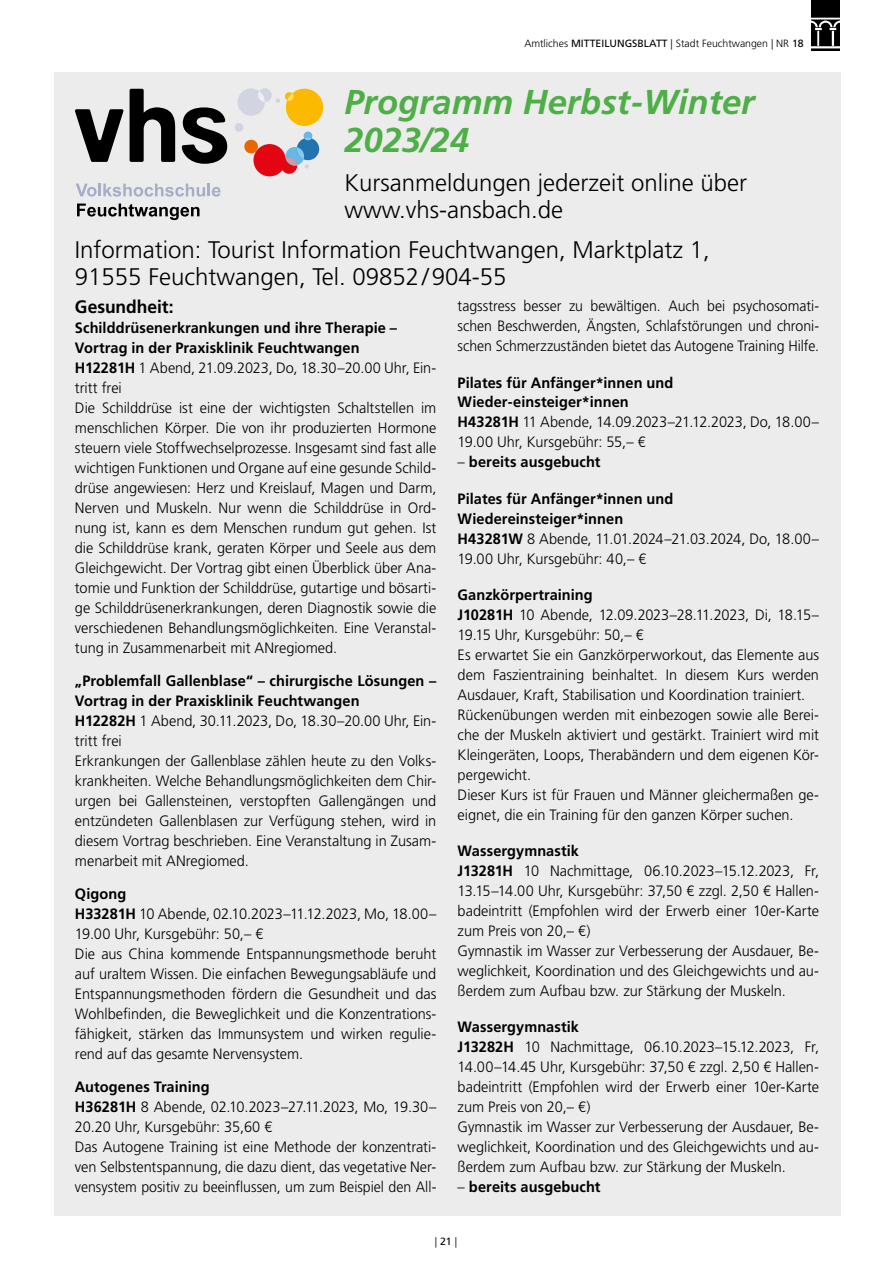
<style>
.page{position:relative;width:893px;height:1263px;background:#fff}
.page>*{position:absolute;margin:0;border:0;box-sizing:border-box;transform-origin:0 0}
.t1{font:italic 700 34.5px/37.5px "Frutiger";color:#4daf46}
.t2{font:300 24px/27px "Frutiger";color:#000}
.t3{font:700 18px "Frutiger";color:#000}
.t4{font:300 15px/20px "Frutiger";color:#000}
.t5{font:300 15px/20px "Frutiger";color:#000;text-align:justify;scale:.94 1}
.t6{font:700 15px "Frutiger";letter-spacing:.005em;color:#000}
.t7{font:300 10.5px "Frutiger";color:#000}
.s1{font-weight:400}
.s2{font-weight:700}
.s3{font-weight:300}
</style>
<div class="page">
<img style="left:812px;top:0;width:28px;height:51px">
<div style="left:54px;top:72px;width:786px;height:1144px;background:#ececec"></div>
<svg style="left:75px;top:109px;width:49px;height:53px"></svg>
<svg style="left:130px;top:89px;width:45px;height:73px"></svg>
<svg style="left:182px;top:107px;width:45px;height:57px"></svg>
<div style="left:297px;top:138px;width:22px;height:22px;background:#2174b0;border-radius:50%"></div>
<div style="left:304px;top:132px;width:8px;height:8px;background:#65b8e8;border-radius:50%"></div>
<svg style="left:244px;top:138px;width:67px;height:38px"></svg>
<svg style="left:235px;top:88px;width:88px;height:44px"></svg>
<svg style="left:76px;top:184px;width:145px;height:13px"></svg>
<svg style="left:77px;top:204px;width:122px;height:16px"></svg>
<p class="t7" style="left:524px;top:37px;width:281px">Amtliches <span class="s1">MITTEILUNGSBLATT</span> | Stadt Feuchtwangen | NR <span class="s1">18</span></p>
<h1 class="t1" style="left:344px;top:84px;width:412px">Programm Herbst-Winter<br>2023/24</h1>
<h2 class="t2" style="left:344px;top:170px;width:404px">Kursanmeldungen jederzeit online über www.vhs-ansbach.de</h2>
<h2 class="t2" style="left:75px;top:237px;width:636px">Information: Tourist Information Feuchtwangen, Marktplatz 1,<br>91555 Feuchtwangen, Tel. 09852/904-55</h2>
<p class="t3" style="left:75px;top:297px;width:100px">Gesundheit:</p>
<p class="t4" style="left:75px;top:318px;width:363px"><span class="s2">Schilddrüsenerkrankungen und ihre Therapie – Vortrag in der Praxisklinik Feuchtwangen<br>H12281H</span> 1 Abend, 21.09.2023, Do, 18.30–20.00 Uhr, Ein&shy;tritt frei<br>Die Schilddrüse ist eine der wichtigsten Schaltstellen im menschlichen Körper. Die von ihr produzierten Hormone steuern viele Stoffwechselprozesse. Insgesamt sind fast alle wichtigen Funktionen und Organe auf eine gesunde Schild&shy;drüse angewiesen: Herz und Kreislauf, Magen und Darm, Nerven und Muskeln. Nur wenn die Schilddrüse in Ord&shy;nung ist, kann es dem Menschen rundum gut gehen. Ist die Schilddrüse krank, geraten Körper und Seele aus dem Gleichgewicht. Der Vortrag gibt einen Überblick über Ana&shy;tomie und Funktion der Schilddrüse, gutartige und bösarti&shy;ge Schilddrüsenerkrankungen, deren Diagnostik sowie die verschiedenen Behandlungsmöglichkeiten. Eine Veranstal&shy;tung in Zusammenarbeit mit ANregiomed.</p>
<p class="t4" style="left:75px;top:671px;width:363px"><span class="s2">„Problemfall Gallenblase“ – chirurgische Lösungen – Vortrag in der Praxisklinik Feuchtwangen<br>H12282H</span> 1 Abend, 30.11.2023, Do, 18.30–20.00 Uhr, Ein&shy;tritt frei<br>Erkrankungen der Gallenblase zählen heute zu den Volks&shy;krankheiten. Welche Behandlungsmöglichkeiten dem Chir&shy;urgen bei Gallensteinen, verstopften Gallengängen und entzündeten Gallenblasen zur Verfügung stehen, wird in diesem Vortrag beschrieben. Eine Veranstaltung in Zusam&shy;menarbeit mit ANregiomed.</p>
<p class="t4" style="left:75px;top:884px;width:363px"><span class="s2">Qigong<br>H33281H</span> 10 Abende, 02.10.2023–11.12.2023, Mo, 18.00– 19.00 Uhr, Kursgebühr: 50,– €<br>Die aus China kommende Entspannungsmethode beruht auf uraltem Wissen. Die einfachen Bewegungsabläufe und Entspannungsmethoden fördern die Gesundheit und das Wohlbefinden, die Beweglichkeit und die Konzentrations&shy;fähigkeit, stärken das Immunsystem und wirken regulie&shy;rend auf das gesamte Nervensystem.</p>
<p class="t4" style="left:75px;top:1077px;width:363px"><span class="s2">Autogenes Training<br>H36281H</span> 8 Abende, 02.10.2023–27.11.2023, Mo, 19.30– 20.20 Uhr, Kursgebühr: 35,60 €<br>Das Autogene Training ist eine Methode der konzentrati&shy;ven Selbstentspannung, die dazu dient, das vegetative Ner&shy;vensystem positiv zu beeinflussen, um zum Beispiel den All-</p>
<p class="t5" style="left:458px;top:296px;width:386px">tagsstress besser zu bewältigen. Auch bei psychosomati&shy;schen Beschwerden, Ängsten, Schlafstörungen und chroni&shy;schen Schmerzzuständen bietet das Autogene Training Hilfe.</p>
<p class="t4" style="left:458px;top:373px;width:363px"><span class="s2">Pilates für Anfänger*innen und Wieder-einsteiger*innen<br>H43281H</span> 11 Abende, 14.09.2023–21.12.2023, Do, 18.00– 19.00 Uhr, Kursgebühr: 55,– €</p>
<p class="t6" style="left:458px;top:453px;width:144px"><span class="s3">–</span> bereits ausgebucht</p>
<p class="t4" style="left:458px;top:489px;width:363px"><span class="s2">Pilates für Anfänger*innen und Wiedereinsteiger*innen<br>H43281W</span> 8 Abende, 11.01.2024–21.03.2024, Do, 18.00– 19.00 Uhr, Kursgebühr: 40,– €</p>
<p class="t4" style="left:458px;top:585px;width:363px"><span class="s2">Ganzkörpertraining<br>J10281H</span> 10 Abende, 12.09.2023–28.11.2023, Di, 18.15– 19.15 Uhr, Kursgebühr: 50,– €<br>Es erwartet Sie ein Ganzkörperworkout, das Elemente aus dem Faszientraining beinhaltet. In diesem Kurs werden Ausdauer, Kraft, Stabilisation und Koordination trainiert.<br>Rückenübungen werden mit einbezogen sowie alle Berei&shy;che der Muskeln aktiviert und gestärkt. Trainiert wird mit Kleingeräten, Loops, Therabändern und dem eigenen Kör&shy;pergewicht.<br>Dieser Kurs ist für Frauen und Männer gleichermaßen ge&shy;eignet, die ein Training für den ganzen Körper suchen.</p>
<p class="t4" style="left:458px;top:841px;width:363px"><span class="s2">Wassergymnastik<br>J13281H</span> 10 Nachmittage, 06.10.2023–15.12.2023, Fr, 13.15–14.00 Uhr, Kursgebühr: 37,50 € zzgl. 2,50 € Hallen&shy;badeintritt (Empfohlen wird der Erwerb einer 10er-Karte zum Preis von 20,– €)<br>Gymnastik im Wasser zur Verbesserung der Ausdauer, Be&shy;weglichkeit, Koordination und des Gleichgewichts und au&shy;ßerdem zum Aufbau bzw. zur Stärkung der Muskeln.</p>
<p class="t4" style="left:458px;top:1017px;width:363px"><span class="s2">Wassergymnastik<br>J13282H</span> 10 Nachmittage, 06.10.2023–15.12.2023, Fr, 14.00–14.45 Uhr, Kursgebühr: 37,50 € zzgl. 2,50 € Hallen&shy;badeintritt (Empfohlen wird der Erwerb einer 10er-Karte zum Preis von 20,– €)<br>Gymnastik im Wasser zur Verbesserung der Ausdauer, Be&shy;weglichkeit, Koordination und des Gleichgewichts und au&shy;ßerdem zum Aufbau bzw. zur Stärkung der Muskeln.</p>
<p class="t6" style="left:458px;top:1178px;width:144px"><span class="s3">–</span> bereits ausgebucht</p>
<p class="t7" style="left:435px;top:1236px;width:24px">| <span class="s1">21</span> |</p>
</div>
